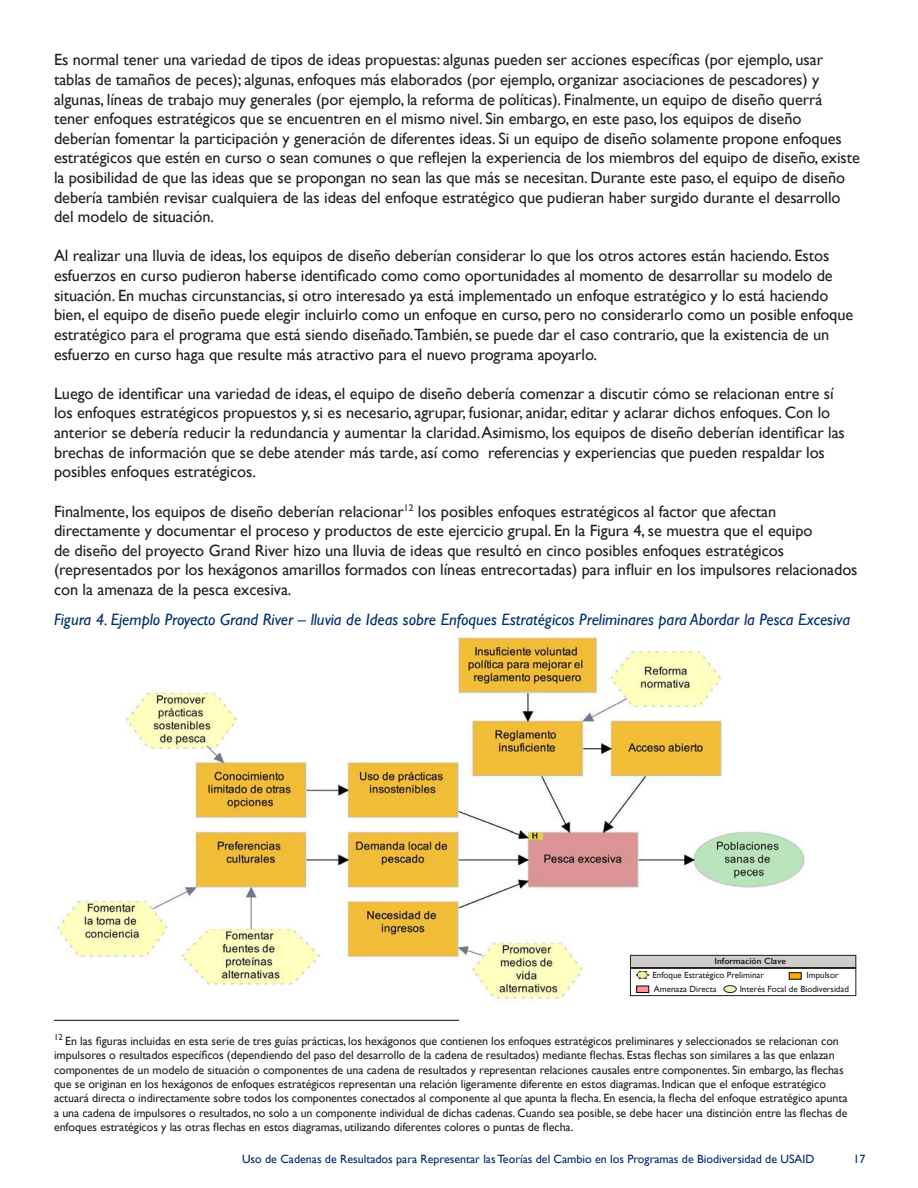
<style>
.page{position:relative;width:918px;height:1188px;background:#fff}
.page>*{position:absolute;margin:0;border:0;box-sizing:border-box;transform-origin:0 0}
.t1{font:italic 16.5px "Gill Sans";color:#002f6c}
.t2{font:16.35px/19.6px "Gill Sans";letter-spacing:-.005em;color:#231f20}
.t3{font:12px/14.4px "Gill Sans";letter-spacing:-.005em;color:#231f20}
.t4{font:12px "Gill Sans";color:#002a6c}
.t5{font:12px "Gill Sans";color:#002f6c}
.t6{font:9px "Gill Sans";color:#231f20}
.t7{font:600 9px "Gill Sans";color:#231f20}
</style>
<div class="page">
<hr style="left:54px;top:1020px;width:405px;height:1px;background:#070906">
<img style="left:57px;top:635px;width:751px;height:364px">
<svg style="left:630px;top:955px;width:227px;height:41px"></svg>
<p class="t2" style="left:54px;top:50px;width:807px">Es normal tener una variedad de tipos de ideas propuestas: algunas pueden ser acciones específicas (por ejemplo, usar tablas de tamaños de peces); algunas, enfoques más elaborados (por ejemplo, organizar asociaciones de pescadores) y algunas, líneas de trabajo muy generales (por ejemplo, la reforma de políticas). Finalmente, un equipo de diseño querrá tener enfoques estratégicos que se encuentren en el mismo nivel. Sin embargo, en este paso, los equipos de diseño deberían fomentar la participación y generación de diferentes ideas. Si un equipo de diseño solamente propone enfoques estratégicos que estén en curso o sean comunes o que reflejen la experiencia de los miembros del equipo de diseño, existe la posibilidad de que las ideas que se propongan no sean las que más se necesitan. Durante este paso, el equipo de diseño debería también revisar cualquiera de las ideas del enfoque estratégico que pudieran haber surgido durante el desarrollo del modelo de situación.</p>
<p class="t2" style="left:54px;top:246px;width:801px">Al realizar una lluvia de ideas, los equipos de diseño deberían considerar lo que los otros actores están haciendo. Estos esfuerzos en curso pudieron haberse identificado como como oportunidades al momento de desarrollar su modelo de situación. En muchas circunstancias, si otro interesado ya está implementado un enfoque estratégico y lo está haciendo bien, el equipo de diseño puede elegir incluirlo como un enfoque en curso, pero no considerarlo como un posible enfoque estratégico para el programa que está siendo diseñado.También, se puede dar el caso contrario, que la existencia de un esfuerzo en curso haga que resulte más atractivo para el nuevo programa apoyarlo.</p>
<p class="t2" style="left:54px;top:383px;width:792px">Luego de identificar una variedad de ideas, el equipo de diseño debería comenzar a discutir cómo se relacionan entre sí los enfoques estratégicos propuestos y, si es necesario, agrupar, fusionar, anidar, editar y aclarar dichos enfoques. Con lo anterior se debería reducir la redundancia y aumentar la claridad.Asimismo, los equipos de diseño deberían identificar las brechas de información que se debe atender más tarde, así como referencias y experiencias que pueden respaldar los posibles enfoques estratégicos.</p>
<p class="t2" style="left:54px;top:501px;width:805px">Finalmente, los equipos de diseño deberían relacionar<sup>12</sup> los posibles enfoques estratégicos al factor que afectan directamente y documentar el proceso y productos de este ejercicio grupal. En la Figura 4, se muestra que el equipo<br>de diseño del proyecto Grand River hizo una lluvia de ideas que resultó en cinco posibles enfoques estratégicos (representados por los hexágonos amarillos formados con líneas entrecortadas) para influir en los impulsores relacionados con la amenaza de la pesca excesiva.</p>
<p class="t1" style="left:54px;top:610px;width:798px">Figura 4. Ejemplo Proyecto Grand River – lluvia de Ideas sobre Enfoques Estratégicos Preliminares para Abordar la Pesca Excesiva</p>
<p class="t7" style="left:714px;top:956px;width:73px">Información Clave</p>
<p class="t6" style="left:740px;top:983px;width:111px">Interés Focal de Biodiversidad</p>
<p class="t6" style="left:652px;top:970px;width:113px">Enfoque Estratégico Preliminar</p>
<p class="t6" style="left:806px;top:970px;width:34px">Impulsor</p>
<p class="t6" style="left:654px;top:983px;width:64px">Amenaza Directa</p>
<p class="t3" style="left:54px;top:1033px;width:795px"><sup>12</sup> En las figuras incluidas en esta serie de tres guías prácticas, los hexágonos que contienen los enfoques estratégicos preliminares y seleccionados se relacionan con impulsores o resultados específicos (dependiendo del paso del desarrollo de la cadena de resultados) mediante flechas. Estas flechas son similares a las que enlazan componentes de un modelo de situación o componentes de una cadena de resultados y representan relaciones causales entre componentes. Sin embargo, las flechas que se originan en los hexágonos de enfoques estratégicos representan una relación ligeramente diferente en estos diagramas. Indican que el enfoque estratégico actuará directa o indirectamente sobre todos los componentes conectados al componente al que apunta la flecha. En esencia, la flecha del enfoque estratégico apunta a una cadena de impulsores o resultados, no solo a un componente individual de dichas cadenas. Cuando sea posible, se debe hacer una distinción entre las flechas de enfoques estratégicos y las otras flechas en estos diagramas, utilizando diferentes colores o puntas de flecha.</p>
<p class="t4" style="left:242px;top:1152px;width:574px">Uso de Cadenas de Resultados para Representar las Teorías del Cambio en los Programas de Biodiversidad de USAID</p>
<p class="t5" style="left:854px;top:1152px;width:13px">17</p>
</div>
